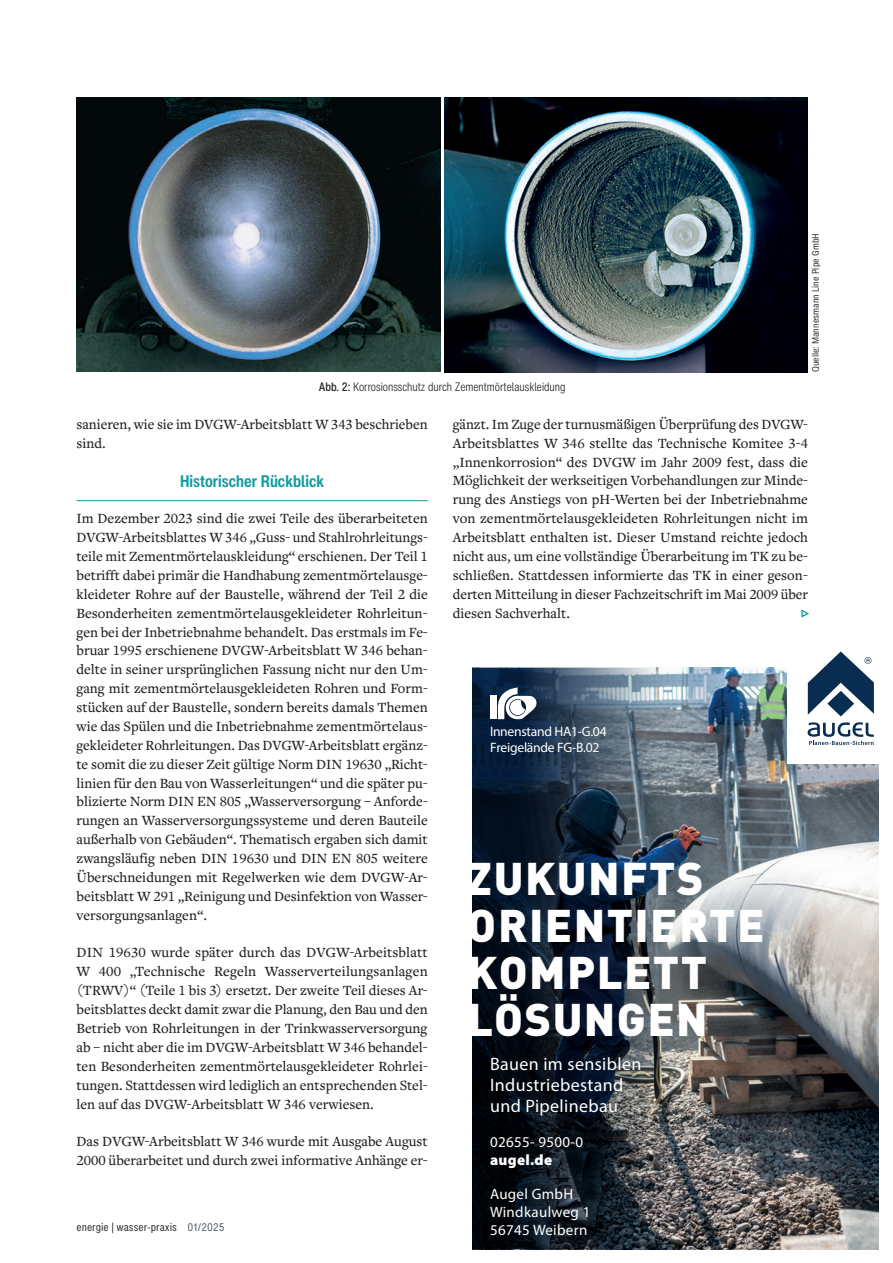
<style>
.page{position:relative;width:893px;height:1263px;background:#fff}
.page>*{position:absolute;margin:0;border:0;box-sizing:border-box;transform-origin:0 0}
.t1{font:900 45.15px/47px "DINOT";letter-spacing:.03em;color:#fff}
.t2{font:18px/21px "Myriad Pro";letter-spacing:.02em;color:#fff}
.t3{font:700 condensed 16.5px "Helvetica Now Text";color:#119ca2}
.t4{font:15px/18px "Myriad Pro";letter-spacing:.02em;color:#fff}
.t5{font:900 15px "Myriad Pro";letter-spacing:.02em;color:#fff}
.t6{font:500 14.7px/18.9px "Freight Text Pro";color:#231f20;text-align:justify}
.t7{font:500 14.25px "Freight Text Pro";color:#119ca2}
.t8{font:13.65px/15.8px "Myriad Pro";letter-spacing:-.02em;color:#fff}
.t9{font:300 condensed 12px "Helvetica Now Text";color:#231f20}
.t10{font:condensed 10.5px "Helvetica Now Micro";color:#231f20}
.t11{font:condensed 9px "Helvetica Now Micro";color:#231f20}
.s1{font-weight:500}
.s2{color:#45555d}
</style>
<div class="page">
<hr style="left:77px;top:500px;width:351px;height:1px;background:#119ca2">
<img style="left:77px;top:98px;width:363px;height:274px">
<img style="left:444px;top:98px;width:364px;height:274px">
<img style="left:721px;top:668px;width:157px;height:581px">
<img style="left:472px;top:668px;width:249px;height:581px">
<div style="left:490px;top:696px;width:6px;height:23px;background:#fff"></div>
<svg style="left:497px;top:687px;width:39px;height:32px"></svg>
<div style="left:787px;top:634px;width:106px;height:130px;background:#fff"></div>
<svg style="left:808px;top:651px;width:66px;height:65px"></svg>
<svg style="left:808px;top:722px;width:66px;height:23px"></svg>
<p class="t9" style="left:319px;top:379px;width:248px"><span class="s1">Abb. 2:</span> Korrosionsschutz durch Zementmörtelauskleidung</p>
<p class="t11" style="left:809px;top:372px;width:141px;rotate:-90deg">Quelle: Mannesmann Line Pipe GmbH</p>
<p class="t6" style="left:77px;top:414px;width:353px">sanieren, wie sie im DVGW-Arbeitsblatt W 343 beschrieben sind.</p>
<p class="t3" style="left:180px;top:471px;width:146px">Historischer Rückblick</p>
<p class="t6" style="left:77px;top:508px;width:353px">Im Dezember 2023 sind die zwei Teile des überarbeiteten DVGW-Arbeitsblattes W 346 „Guss- und Stahlrohrleitungs&shy;teile mit Zementmörtelauskleidung“ erschienen. Der Teil 1 betrifft dabei primär die Handhabung zementmörtelausge&shy;kleideter Rohre auf der Baustelle, während der Teil 2 die Besonderheiten zementmörtelausgekleideter Rohrleitun&shy;gen bei der Inbetriebnahme behandelt. Das erstmals im Fe&shy;bruar 1995 erschienene DVGW--Arbeitsblatt W 346 behan&shy;delte in seiner ursprünglichen Fassung nicht nur den Um&shy;gang mit zementmörtelausgekleideten Rohren und Form&shy;stücken auf der Baustelle, sondern bereits damals Themen wie das Spülen und die Inbetriebnahme zementmörtelaus&shy;gekleideter Rohrleitungen. Das DVGW-Arbeitsblatt ergänz&shy;te somit die zu dieser Zeit gültige Norm DIN 19630 „Richt&shy;linien für den Bau von Wasserleitungen“ und die später pu&shy;blizierte Norm DIN EN 805 „Wasserversorgung – Anforde&shy;rungen an Wasserversorgungssysteme und deren Bauteile außerhalb von Gebäuden“. Thematisch ergaben sich damit zwangsläufig neben DIN 19630 und DIN EN 805 weitere Überschneidungen mit Regelwerken wie dem DVGW-Ar&shy;beitsblatt W 291 „Reinigung und Desinfektion von Wasser&shy;versorgungsanlagen“.</p>
<p class="t6" style="left:77px;top:943px;width:353px">DIN 19630 wurde später durch das DVGW-Arbeitsblatt W 400 „Technische Regeln Wasserverteilungsanlagen (TRWV)“ (Teile 1 bis 3) ersetzt. Der zweite Teil dieses Ar&shy;beitsblattes deckt damit zwar die Planung, den Bau und den Betrieb von Rohrleitungen in der Trinkwasserversorgung ab – nicht aber die im DVGW-Arbeitsblatt W 346 behandel&shy;ten Besonderheiten zementmörtelausgekleideter Rohrlei&shy;tungen. Stattdessen wird lediglich an entsprechenden Stel&shy;len auf das DVGW-Arbeitsblatt W 346 verwiesen.</p>
<p class="t6" style="left:77px;top:1131px;width:353px">Das DVGW-Arbeitsblatt W 346 wurde mit Ausgabe August<br>2000 überarbeitet und durch zwei informative Anhänge er-</p>
<p class="t10" style="left:77px;top:1220px;width:150px">energie | wasser-praxis <span class="s2">01/2025</span></p>
<p class="t6" style="left:453px;top:414px;width:357px">gänzt. Im Zuge der turnusmäßigen Überprüfung des DVGW-Arbeitsblattes W 346 stellte das Technische Komitee 3-4 „Innenkorrosion“ des DVGW im Jahr 2009 fest, dass die Möglichkeit der werkseitigen Vorbehandlungen zur Minde&shy;rung des Anstiegs von pH-Werten bei der Inbetriebnahme von zementmörtelausgekleideten Rohrleitungen nicht im Arbeitsblatt enthalten ist. Dieser Umstand reichte jedoch nicht aus, um eine vollständige Überarbeitung im TK zu be&shy;schließen. Stattdessen informierte das TK in einer geson&shy;derten Mitteilung in dieser Fachzeitschrift im Mai 2009 über diesen Sachverhalt.</p>
<p class="t7" style="left:799px;top:604px;width:12px">B</p>
<p class="t8" style="left:490px;top:723px;width:118px">Innenstand HA1-G.04<br>Freigelände FG-B.02</p>
<h1 class="t1" style="left:468px;top:853px;width:298px">ZUKUNFTS<br>ORIENTIERTE<br>KOMPLETT<br>LÖSUNGEN</h1>
<p class="t2" style="left:490px;top:1053px;width:153px">Bauen im sensiblen<br>Industriebestand und Pipelinebau</p>
<p class="t4" style="left:490px;top:1133px;width:94px">02655- 9500-0</p>
<p class="t5" style="left:490px;top:1150px;width:64px">augel.de</p>
<p class="t4" style="left:490px;top:1184px;width:102px">Augel GmbH<br>Windkaulweg 1<br>56745 Weibern</p>
</div>
